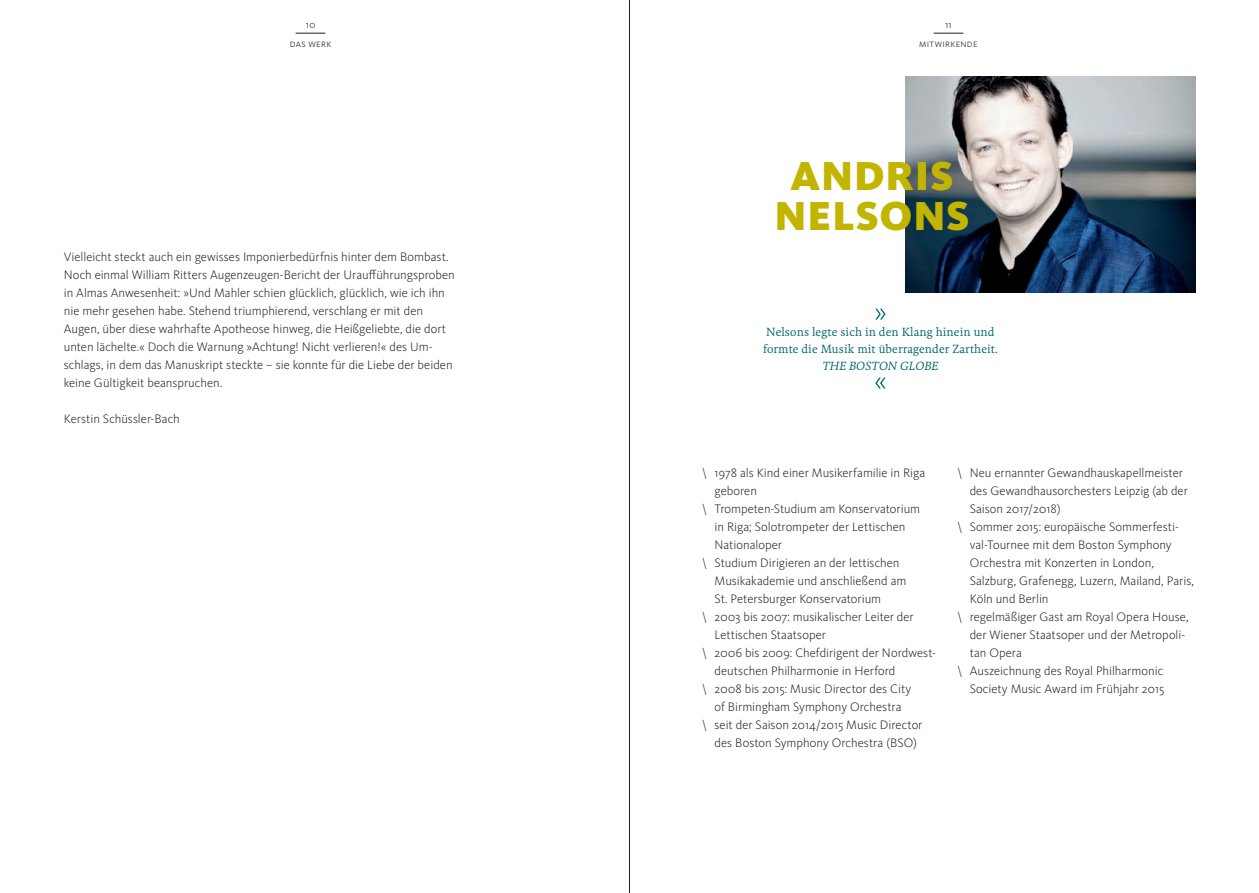
<style>
.page{position:relative;width:1259px;height:893px;background:#fff}
.page>*{position:absolute;margin:0;border:0;box-sizing:border-box;transform-origin:0 0}
.t1{font:900 42px/39.9px "WDR Sans";letter-spacing:.02em;color:#c2b501;text-align:center}
.t2{font:300 12.75px/18px "WDR Sans";color:#231f20}
.t3{font:12px/17px "WDR Serif";letter-spacing:.01em;color:#006573}
.t4{font:italic 12px "WDR Serif";letter-spacing:.01em;color:#006573}
.t5{font:300 10.5px/19.2px "WDR Sans";letter-spacing:.03em;color:#231f20;text-align:center}
</style>
<div class="page">
<img style="left:906px;top:77px;width:289px;height:216px">
<hr style="left:933px;top:33px;width:30px;height:1px;background:#231f20">
<svg style="left:296px;top:33px;width:29px;height:1px"></svg>
<svg style="left:875px;top:309px;width:10px;height:11px"></svg>
<svg style="left:875px;top:378px;width:10px;height:10px"></svg>
<hr style="left:629px;top:0;width:1px;height:893px;background:#231f20">
<p class="t5" style="left:306px;top:14px;width:11px">10</p>
<p class="t5" style="left:919px;top:14px;width:60px">11 mitwirkende</p>
<p class="t5" style="left:290px;top:34px;width:43px">das werk</p>
<p class="t2" style="left:64px;top:248px;width:392px">Vielleicht steckt auch ein gewisses Imponierbedürfnis hinter dem Bombast.<br>Noch einmal William Ritters Augenzeugen-Bericht der Uraufführungsproben in Almas Anwesenheit: »Und Mahler schien glücklich, glücklich, wie ich ihn nie mehr gesehen habe. Stehend triumphierend, verschlang er mit den Augen, über diese wahrhafte Apotheose hinweg, die Heißgeliebte, die dort unten lächelte.« Doch die Warnung »Achtung! Nicht verlieren!« des Um&shy;schlags, in dem das Manuskript steckte – sie konnte für die Liebe der beiden keine Gültigkeit beanspruchen.</p>
<p class="t2" style="left:64px;top:410px;width:117px">Kerstin Schüssler-Bach</p>
<h1 class="t1" style="left:774px;top:155px;width:196px">ANDRIS<br>NELSONS</h1>
<p class="t3" style="left:763px;top:324px;width:236px">Nelsons legte sich in den Klang hinein und formte die Musik mit überragender Zartheit.</p>
<p class="t4" style="left:822px;top:359px;width:118px">THE BOSTON GLOBE</p>
<p class="t2" style="left:702px;top:464px;width:225px">\ 1978 als Kind einer Musikerfamilie in Riga</p>
<p class="t2" style="left:714px;top:482px;width:44px">geboren</p>
<p class="t2" style="left:702px;top:500px;width:220px">\ Trompeten-Studium am Konservatorium</p>
<p class="t2" style="left:714px;top:518px;width:192px">in Riga; Solotrompeter der Lettischen</p>
<p class="t2" style="left:714px;top:536px;width:69px">Nationaloper</p>
<p class="t2" style="left:702px;top:554px;width:199px">\ Studium Dirigieren an der lettischen</p>
<p class="t2" style="left:714px;top:572px;width:193px">Musikakademie und anschließend am</p>
<p class="t2" style="left:714px;top:590px;width:168px">St. Petersburger Konservatorium</p>
<p class="t2" style="left:702px;top:608px;width:213px">\ 2003 bis 2007: musikalischer Leiter der</p>
<p class="t2" style="left:714px;top:626px;width:113px">Lettischen Staatsoper</p>
<p class="t2" style="left:702px;top:644px;width:235px">\ 2006 bis 2009: Chefdirigent der Nordwest-</p>
<p class="t2" style="left:714px;top:662px;width:182px">deutschen Philharmonie in Herford</p>
<p class="t2" style="left:702px;top:680px;width:211px">\ 2008 bis 2015: Music Director des City</p>
<p class="t2" style="left:714px;top:698px;width:189px">of Birmingham Symphony Orchestra</p>
<p class="t2" style="left:702px;top:716px;width:222px">\ seit der Saison 2014/2015 Music Director</p>
<p class="t2" style="left:714px;top:734px;width:204px">des Boston Symphony Orchestra (BSO)</p>
<p class="t2" style="left:957px;top:464px;width:227px">\ Neu ernannter Gewandhauskapellmeister</p>
<p class="t2" style="left:969px;top:482px;width:220px">des Gewandhausorchesters Leipzig (ab der</p>
<p class="t2" style="left:969px;top:500px;width:92px">Saison 2017/2018)</p>
<p class="t2" style="left:957px;top:518px;width:223px">\ Sommer 2015: europäische Sommerfesti-</p>
<p class="t2" style="left:969px;top:536px;width:203px">val-Tournee mit dem Boston Symphony</p>
<p class="t2" style="left:969px;top:554px;width:186px">Orchestra mit Konzerten in London,</p>
<p class="t2" style="left:969px;top:572px;width:226px">Salzburg, Grafenegg, Luzern, Mailand, Paris,</p>
<p class="t2" style="left:969px;top:590px;width:80px">Köln und Berlin</p>
<p class="t2" style="left:957px;top:608px;width:233px">\ regelmäßiger Gast am Royal Opera House,</p>
<p class="t2" style="left:969px;top:626px;width:217px">der Wiener Staatsoper und der Metropoli-</p>
<p class="t2" style="left:969px;top:644px;width:54px">tan Opera</p>
<p class="t2" style="left:957px;top:662px;width:208px">\ Auszeichnung des Royal Philharmonic</p>
<p class="t2" style="left:969px;top:680px;width:196px">Society Music Award im Frühjahr 2015</p>
</div>
